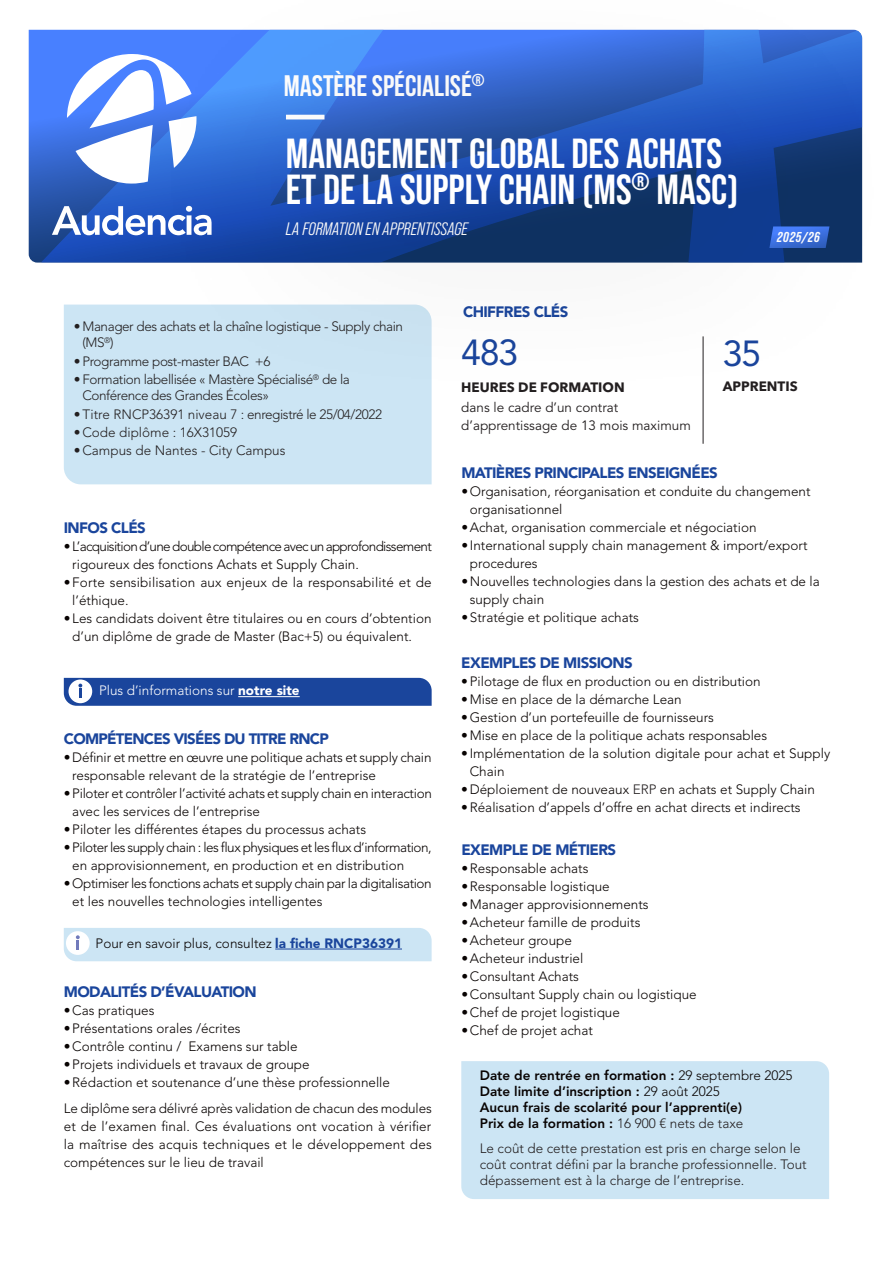
<style>
.page{position:relative;width:893px;height:1263px;background:#fff}
.page>*{position:absolute;margin:0;border:0;box-sizing:border-box;transform-origin:0 0}
.t1{font:700 42px/36px "Bebas Neue Pro";color:#fff}
.t2{font:36px "Avenir LT Std";color:#1a459c}
.t3{font:700 29.7px "Bebas Neue";color:#fff}
.t4{font:italic 18px "Bebas Neue Pro Middle";color:#fff}
.t5{font:900 15px "Avenir LT Std";letter-spacing:-.04em;color:#1a459c}
.t6{font:italic 700 14.4px "Bebas Neue Pro";letter-spacing:.05em;color:#fff}
.t7{font:300 13.5px/18px "Avenir LT Std";color:#080302}
.t8{font:300 13.5px/16.2px "Avenir LT Std";color:#231f20}
.t9{font:300 13.5px/16.2px "Avenir LT Std";letter-spacing:-.03em;color:#231f20}
.t10{font:800 13.5px/16.2px "Avenir LT Std";color:#080302}
.t11{font:300 13.5px/18px "Avenir LT Std";letter-spacing:-.035em;color:#080302}
.t12{font:300 13.5px/18px "Avenir LT Std";letter-spacing:-.05em;color:#080302}
.t13{font:300 13.5px/18px "Avenir LT Std";letter-spacing:-.03em;color:#080302}
.t14{font:300 13.5px/18px "Avenir LT Std";letter-spacing:-.02em;color:#080302}
.t15{font:13.5px/18px "Avenir LT Std";color:#231f20}
.t16{font:300 13.5px "Avenir LT Std";color:#fff}
.t17{font:700 13.5px "Avenir Next LT Pro";color:#231f20}
.s1{font-weight:900}
.s2{font-weight:900;color:#1a459c}
.s3{color:#231f20}
.s4{font-weight:300}
.s5{font-weight:300;color:#231f20}
</style>
<div class="page">
<div style="left:79px;top:305px;width:353px;height:179px;background:#cce5f4"></div>
<div style="left:461px;top:1061px;width:368px;height:138px;background:#cce5f4"></div>
<div style="left:64px;top:928px;width:368px;height:33px;background:#cce5f4"></div>
<hr style="left:275px;top:949px;width:127px;height:1px;background:#1a459c">
<div style="left:0;top:222px;width:79px;height:318px;background:#231f20;opacity:.4"></div>
<hr style="left:703px;top:336px;width:1px;height:108px;background:#231f20">
<svg style="left:64px;top:678px;width:368px;height:28px;background:#264fa1"></svg>
<hr style="left:238px;top:696px;width:62px;height:1px;background:#fff">
<svg style="left:29px;top:30px;width:98px;height:233px;background:#3567d3"></svg>
<svg style="left:67px;top:54px;width:60px;height:130px"></svg>
<svg style="left:52px;top:206px;width:75px;height:29px"></svg>
<div style="left:127px;top:0;width:766px;height:407px;background:#231f20;opacity:.4"></div>
<h3 class="t3" style="left:284px;top:69px;width:202px">MASTÈRE SPÉCIALISÉ<sup>®</sup></h3>
<h1 class="t1" style="left:286px;top:134px;width:454px">MANAGEMENT GLOBAL DES ACHATS<br>ET DE LA SUPPLY CHAIN (MS<sup>®</sup> MASC)</h1>
<h3 class="t4" style="left:286px;top:219px;width:183px">LA FORMATION EN APPRENTISSAGE</h3>
<p class="t5" style="left:463px;top:303px;width:107px">CHIFFRES CLÉS</p>
<p class="t6" style="left:777px;top:229px;width:44px">2025/26</p>
<p class="t9" style="left:82px;top:318px;width:322px;text-indent:-9px">• Manager des achats et la chaîne logistique - Supply chain (MS<sup>®</sup>)</p>
<p class="t9" style="left:74px;top:353px;width:198px">• Programme post-master BAC +6</p>
<p class="t9" style="left:82px;top:371px;width:269px;text-indent:-9px">• Formation labellisée « Mastère Spécialisé<sup>®</sup> de la<br>Conférence des Grandes Écoles»</p>
<p class="t8" style="left:74px;top:406px;width:310px">• Titre RNCP36391 niveau 7 : enregistré le 25/04/2022</p>
<p class="t8" style="left:74px;top:424px;width:165px">•Code diplôme : 16X31059</p>
<p class="t8" style="left:74px;top:442px;width:213px">•Campus de Nantes - City Campus</p>
<p class="t5" style="left:64px;top:519px;width:84px">INFOS CLÉS</p>
<p class="t12" style="left:72px;top:537px;width:361px;text-indent:-9px">• L’acquisition d’une double compétence avec un approfondissement rigoureux des fonctions Achats et Supply Chain.</p>
<p class="t7" style="left:72px;top:573px;width:361px;text-indent:-9px">•Forte sensibilisation aux enjeux de la responsabilité et de l’éthique.</p>
<p class="t7" style="left:72px;top:609px;width:361px;text-indent:-9px">• Les candidats doivent être titulaires ou en cours d’obtention d’un diplôme de grade de Master (Bac+5) ou équivalent.</p>
<p class="t16" style="left:99px;top:683px;width:202px">Plus d’informations sur <span class="s1">notre site</span></p>
<p class="t5" style="left:64px;top:730px;width:267px">COMPÉTENCES VISÉES DU TITRE RNCP</p>
<p class="t7" style="left:72px;top:749px;width:361px;text-indent:-9px">•Définir et mettre en œuvre une politique achats et supply chain responsable relevant de la stratégie de l’entreprise</p>
<p class="t14" style="left:72px;top:785px;width:361px;text-indent:-9px">•Piloter et contrôler l’activité achats et supply chain en interaction avec les services de l’entreprise</p>
<p class="t7" style="left:64px;top:821px;width:304px">•Piloter les différentes étapes du processus achats</p>
<p class="t11" style="left:72px;top:839px;width:361px;text-indent:-9px">• Piloter les supply chain : les flux physiques et les flux d’information, en approvisionnement, en production et en distribution</p>
<p class="t13" style="left:72px;top:875px;width:361px;text-indent:-9px">• Optimiser les fonctions achats et supply chain par la digitalisation et les nouvelles technologies intelligentes</p>
<p class="t7" style="left:96px;top:934px;width:308px">Pour en savoir plus, consultez <span class="s2">la fiche RNCP36391</span></p>
<p class="t5" style="left:64px;top:982px;width:194px">MODALITÉS D’ÉVALUATION</p>
<p class="t7" style="left:64px;top:1001px;width:92px">•Cas pratiques</p>
<p class="t7" style="left:64px;top:1019px;width:178px">•Présentations orales /écrites</p>
<p class="t7" style="left:64px;top:1037px;width:235px">•Contrôle continu / Examens sur table</p>
<p class="t7" style="left:64px;top:1055px;width:247px">•Projets individuels et travaux de groupe</p>
<p class="t7" style="left:64px;top:1068px;width:370px;line-height:26.5px">•Rédaction et soutenance d’une thèse professionnelle<br>Le diplôme sera délivré après validation de chacun des modules</p>
<p class="t7" style="left:64px;top:1117px;width:369px;text-align:justify">et de l’examen final. Ces évaluations ont vocation à vérifier la maîtrise des acquis techniques et le développement des compétences sur le lieu de travail</p>
<h2 class="t2" style="left:461px;top:331px;width:59px">483</h2>
<h2 class="t2" style="left:723px;top:332px;width:40px">35</h2>
<p class="t17" style="left:461px;top:379px;width:165px">HEURES DE FORMATION</p>
<p class="t17" style="left:723px;top:378px;width:77px">APPRENTIS</p>
<p class="t15" style="left:461px;top:399px;width:231px">dans le cadre d’un contrat d’apprentissage de 13 mois maximum</p>
<p class="t5" style="left:461px;top:464px;width:258px">MATIÈRES PRINCIPALES ENSEIGNÉES</p>
<p class="t7" style="left:470px;top:482px;width:342px;text-indent:-9px">•Organisation, réorganisation et conduite du changement organisationnel</p>
<p class="t7" style="left:461px;top:518px;width:297px">•Achat, organisation commerciale et négociation</p>
<p class="t7" style="left:470px;top:536px;width:339px;text-indent:-9px">• International supply chain management &amp; import/export procedures</p>
<p class="t7" style="left:470px;top:572px;width:351px;text-indent:-9px">•Nouvelles technologies dans la gestion des achats et de la supply chain</p>
<p class="t7" style="left:461px;top:608px;width:179px">•Stratégie et politique achats</p>
<p class="t5" style="left:461px;top:654px;width:173px">EXEMPLES DE MISSIONS</p>
<p class="t7" style="left:461px;top:673px;width:301px">•Pilotage de flux en production ou en distribution</p>
<p class="t7" style="left:461px;top:691px;width:222px">•Mise en place de la démarche Lean</p>
<p class="t7" style="left:461px;top:709px;width:254px">•Gestion d’un portefeuille de fournisseurs</p>
<p class="t7" style="left:461px;top:727px;width:307px">•Mise en place de la politique achats responsables</p>
<p class="t7" style="left:470px;top:745px;width:362px;text-indent:-9px">• Implémentation de la solution digitale pour achat et Supply<br>Chain</p>
<p class="t7" style="left:461px;top:781px;width:355px">•Déploiement de nouveaux <span class="s3">ERP</span> en achats et Supply Chain</p>
<p class="t7" style="left:461px;top:799px;width:341px">•Réalisation d’appels d’offre en achat directs et indirects</p>
<p class="t5" style="left:461px;top:841px;width:156px">EXEMPLE DE MÉTIERS</p>
<p class="t7" style="left:461px;top:860px;width:129px">•Responsable achats</p>
<p class="t7" style="left:461px;top:878px;width:150px">•Responsable logistique</p>
<p class="t7" style="left:461px;top:896px;width:189px">•Manager approvisionnements</p>
<p class="t7" style="left:461px;top:914px;width:181px">•Acheteur famille de produits</p>
<p class="t7" style="left:461px;top:932px;width:112px">•Acheteur groupe</p>
<p class="t7" style="left:461px;top:950px;width:123px">•Acheteur industriel</p>
<p class="t7" style="left:461px;top:968px;width:119px">•Consultant Achats</p>
<p class="t7" style="left:461px;top:986px;width:237px">•Consultant Supply chain ou logistique</p>
<p class="t7" style="left:461px;top:1004px;width:160px">•Chef de projet logistique</p>
<p class="t7" style="left:461px;top:1022px;width:133px">•Chef de projet achat</p>
<p class="t10" style="left:480px;top:1067px;width:314px">Date de rentrée en formation : <span class="s4">29 septembre 2025<br></span>Date limite d’inscription : <span class="s4">29 août 2025<br></span>Aucun frais de scolarité pour l’apprenti(e)<br>Prix de la formation : <span class="s5">16 900 € nets de taxe</span></p>
<p class="t8" style="left:480px;top:1140px;width:328px">Le coût de cette prestation est pris en charge selon le coût contrat défini par la branche professionnelle. Tout dépassement est à la charge de l’entreprise.</p>
</div>
